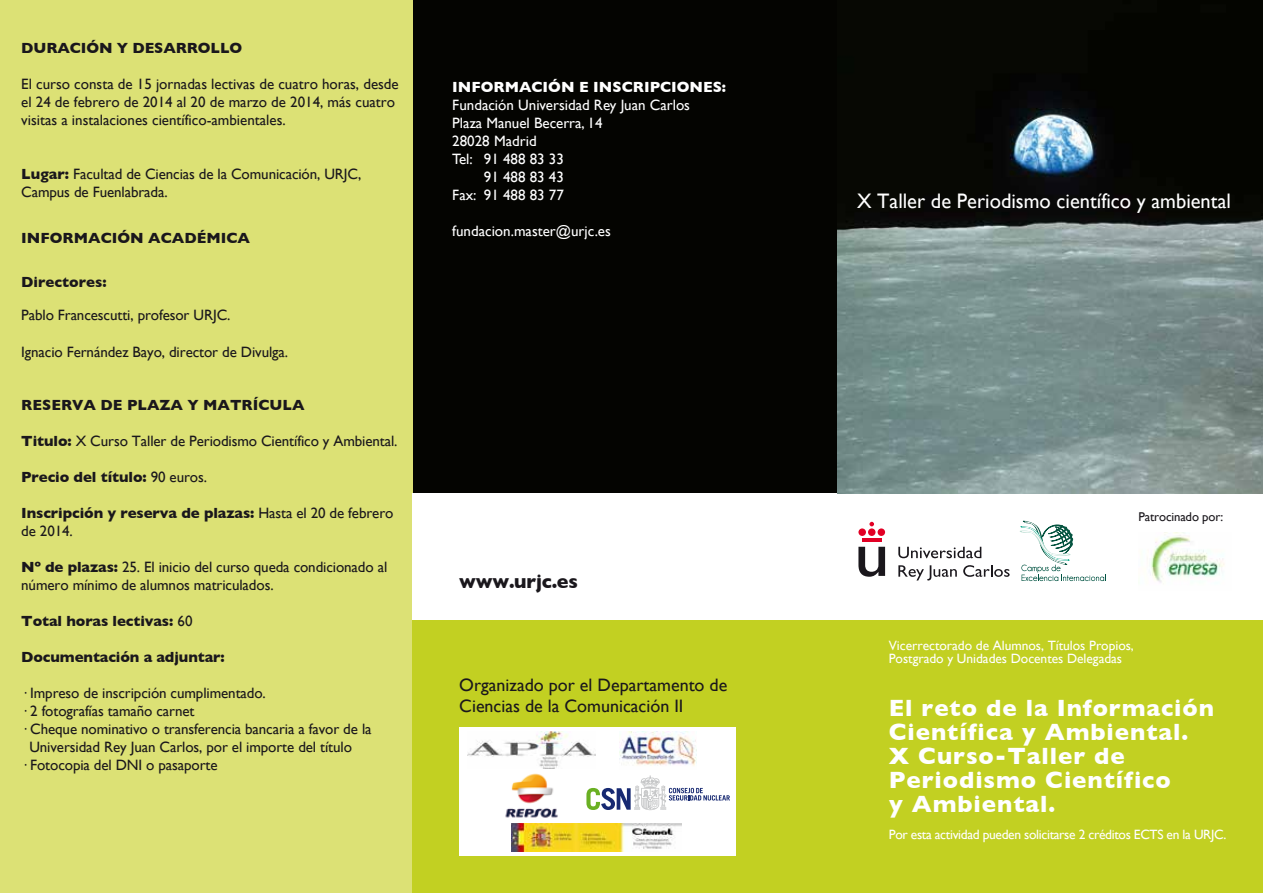
<style>
.page{position:relative;width:1263px;height:893px;background:#fff}
.page>*{position:absolute;margin:0;border:0;box-sizing:border-box;transform-origin:0 0}
.t1{font:700 24px/24px "Gill Sans";letter-spacing:.04em;color:#fff}
.t2{font:21px "Gill Sans";color:#fff}
.t3{font:700 19.65px "Gill Sans";letter-spacing:-.01em;color:#1a171c}
.t4{font:18px/21.6px "Gill Sans";color:#1a171c}
.t5{font:15px/18px "Gill Sans";letter-spacing:-.005em;color:#1a171c}
.t6{font:700 15px/18px "Gill Sans";letter-spacing:-.005em;color:#1a171c}
.t7{font:15px "Gill Sans";color:#fff}
.t8{font:700 15px "Gill Sans";color:#fff}
.t9{font:13.5px/13.5px "Gill Sans";letter-spacing:-.005em;color:#fff}
.t10{font:13.5px "Gill Sans";letter-spacing:-.025em;color:#fff}
.t11{font:12.75px "Gill Sans";letter-spacing:-.01em;color:#1a171c}
.s1{font-weight:700}
.s2{font-weight:400}
</style>
<div class="page">
<div style="left:412px;top:0;width:851px;height:893px;background:#040401"></div>
<div style="left:0;top:0;width:412px;height:893px;background:#dce175"></div>
<div style="left:412px;top:617px;width:851px;height:276px;background:#c2d022"></div>
<div style="left:412px;top:493px;width:851px;height:127px;background:#fff"></div>
<svg style="left:898px;top:565px;width:59px;height:15px"></svg>
<svg style="left:963px;top:565px;width:46px;height:12px"></svg>
<svg style="left:898px;top:547px;width:83px;height:11px"></svg>
<svg style="left:858px;top:547px;width:27px;height:30px"></svg>
<hr style="left:862px;top:538px;width:19px;height:4px;background:#e20025">
<div style="left:877px;top:528px;width:8px;height:8px;background:#e20025;border-radius:50%"></div>
<div style="left:868px;top:528px;width:7px;height:8px;background:#e20025;border-radius:50%"></div>
<svg style="left:869px;top:522px;width:5px;height:4px"></svg>
<div style="left:858px;top:528px;width:8px;height:8px;background:#e20025;border-radius:50%"></div>
<svg style="left:1020px;top:520px;width:86px;height:61px"></svg>
<img style="left:838px;top:91px;width:425px;height:402px">
<img style="left:1151px;top:533px;width:74px;height:50px">
<div style="left:459px;top:727px;width:277px;height:129px;background:#fff"></div>
<img style="left:505px;top:773px;width:53px;height:45px">
<img style="left:468px;top:731px;width:127px;height:38px">
<img style="left:619px;top:731px;width:78px;height:35px">
<svg style="left:586px;top:775px;width:144px;height:35px"></svg>
<img style="left:512px;top:823px;width:170px;height:29px">
<p class="t6" style="left:21px;top:39px;width:222px">DURACIÓN Y DESARROLLO</p>
<p class="t5" style="left:21px;top:74px;width:379px">El curso consta de 15 jornadas lectivas de cuatro horas, desde el 24 de febrero de 2014 al 20 de marzo de 2014, más cuatro visitas a instalaciones científico-ambientales.</p>
<p class="t5" style="left:21px;top:164px;width:342px"><span class="s1">Lugar:</span> Facultad de Ciencias de la Comunicación, URJC,<br>Campus de Fuenlabrada.</p>
<p class="t6" style="left:21px;top:229px;width:230px">INFORMACIÓN ACADÉMICA</p>
<p class="t6" style="left:21px;top:273px;width:87px">Directores:</p>
<p class="t5" style="left:21px;top:305px;width:211px">Pablo Francescutti, profesor URJC.</p>
<p class="t5" style="left:21px;top:343px;width:268px">Ignacio Fernández Bayo, director de Divulga.</p>
<p class="t6" style="left:21px;top:396px;width:285px">RESERVA DE PLAZA Y MATRÍCULA</p>
<p class="t5" style="left:21px;top:431px;width:378px"><span class="s1">Titulo:</span> X Curso Taller de Periodismo Científico y Ambiental.</p>
<p class="t6" style="left:21px;top:468px;width:187px">Precio del título: <span class="s2">90 euros.</span></p>
<p class="t6" style="left:21px;top:504px;width:374px">Inscripción y reserva de plazas: <span class="s2">Hasta el 20 de febrero de 2014.</span></p>
<p class="t5" style="left:21px;top:557px;width:368px"><span class="s1">Nº de plazas:</span> 25. El inicio del curso queda condicionado al número mínimo de alumnos matriculados.</p>
<p class="t6" style="left:21px;top:612px;width:173px">Total horas lectivas: <span class="s2">60</span></p>
<p class="t6" style="left:21px;top:648px;width:205px">Documentación a adjuntar:</p>
<p class="t5" style="left:21px;top:683px;width:246px">· Impreso de inscripción cumplimentado.</p>
<p class="t5" style="left:21px;top:701px;width:175px">· 2 fotografías tamaño carnet</p>
<p class="t5" style="left:21px;top:719px;width:352px">· Cheque nominativo o transferencia bancaria a favor de la</p>
<p class="t5" style="left:29px;top:737px;width:324px">Universidad Rey Juan Carlos, por el importe del título</p>
<p class="t5" style="left:21px;top:755px;width:198px">· Fotocopia del DNI o pasaporte</p>
<p class="t8" style="left:452px;top:78px;width:275px">INFORMACIÓN E INSCRIPCIONES:</p>
<p class="t7" style="left:452px;top:96px;width:239px">Fundación Universidad Rey Juan Carlos</p>
<p class="t7" style="left:452px;top:114px;width:152px">Plaza Manuel Becerra, 14</p>
<p class="t7" style="left:452px;top:132px;width:86px">28028 Madrid</p>
<p class="t7" style="left:452px;top:150px;width:113px">Tel: 91 488 83 33</p>
<p class="t7" style="left:484px;top:168px;width:82px">91 488 83 43</p>
<p class="t7" style="left:452px;top:186px;width:113px">Fax: 91 488 83 77</p>
<p class="t7" style="left:452px;top:222px;width:160px">fundacion.master@urjc.es</p>
<h3 class="t3" style="left:459px;top:570px;width:120px">www.urjc.es</h3>
<p class="t4" style="left:459px;top:674px;width:270px">Organizado por el Departamento de<br>Ciencias de la Comunicación II</p>
<h2 class="t2" style="left:857px;top:188px;width:375px">X Taller de Periodismo científico y ambiental</h2>
<p class="t11" style="left:1138px;top:509px;width:86px">Patrocinado por:</p>
<p class="t9" style="left:889px;top:638px;width:247px">Vicerrectorado de Alumnos, Títulos Propios,<br>Postgrado y Unidades Docentes Delegadas</p>
<h1 class="t1" style="left:889px;top:696px;width:327px">El reto de la Información<br>Científica y Ambiental.<br>X Curso-Taller de<br>Periodismo Científico<br>y Ambiental.</h1>
<p class="t10" style="left:889px;top:827px;width:339px">Por esta actividad pueden solicitarse 2 créditos ECTS en la URJC.</p>
</div>
